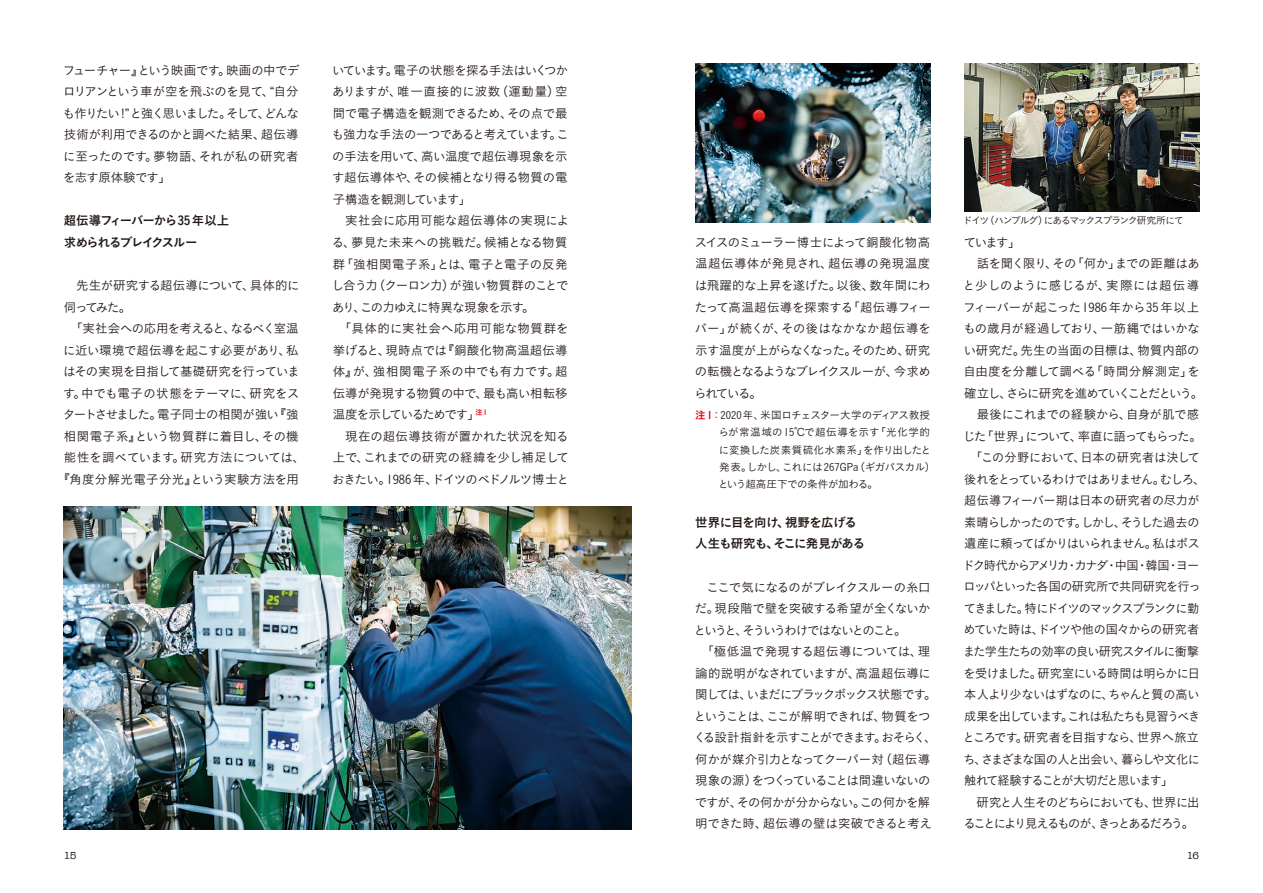
<style>
.page{position:relative;width:1263px;height:893px;background:#fff}
.page>*{position:absolute;margin:0;border:0;box-sizing:border-box;transform-origin:0 0}
.t1{font:12.45px/21.5px "Koburina Go Std W3";letter-spacing:-.05em;color:#231916;text-align:justify}
.t2{font:12.45px/21.5px "Koburina Go Std W3";letter-spacing:-.025em;color:#231916}
.t3{font:12.45px/21.6px "Koburina Go Std W3";letter-spacing:-.07em;color:#231916}
.t4{font:12.45px "Koburina Go Std W3";color:#231916}
.t5{font:12.45px/21.6px "Koburina Go Std W6";letter-spacing:-.05em;color:#231916}
.t6{font:12.45px/21.6px "Koburina Go Std W6";letter-spacing:-.075em;color:#231916}
.t7{font:12.45px "Koburina Go Std W3";letter-spacing:-.03em;color:#231916}
.t8{font:12.45px "Koburina Go Std W3";letter-spacing:-.005em;color:#231916}
.t9{font:12.45px "Koburina Go Std W3";letter-spacing:.03em;color:#231916}
.t10{font:10.65px/17.2px "Koburina Go Std W3";letter-spacing:-.02em;color:#231916}
.t11{font:10.5px "American Typewriter";color:#231916}
.t12{font:9.75px "Koburina Go Std W3";letter-spacing:-.125em;color:#231916}
.s1{font-family:"Koburina Go Std W6";color:#e60013}
</style>
<div class="page">
<img style="left:64px;top:507px;width:567px;height:322px">
<img style="left:695px;top:64px;width:235px;height:158px">
<img style="left:964px;top:64px;width:235px;height:148px">
<p class="t1" style="left:63px;top:59px;width:238px">フューチャー』という映画です。映画の中でデロリアンという車が空を飛ぶのを見て、“自分も作りたい !”と強く思いました。そして、どんな技術が利用できるのかと調べた結果、超伝導に至ったのです。夢物語、それが私の研究者を志す原体験です」</p>
<p class="t6" style="left:64px;top:210px;width:167px">超伝導フィーバーから35 年以上求められるブレイクスルー</p>
<p class="t7" style="left:64px;top:276px;width:237px">　先生が研究する超伝導について、具体的に</p>
<p class="t1" style="left:64px;top:296px;width:69px">伺ってみた。</p>
<p class="t1" style="left:64px;top:317px;width:236px">　「実社会への応用を考えると、なるべく室温</p>
<p class="t2" style="left:63px;top:339px;width:237px">に近い環境で超伝導を起こす必要があり、私</p>
<p class="t1" style="left:63px;top:361px;width:238px">はその実現を目指して基礎研究を行っていま</p>
<p class="t4" style="left:63px;top:384px;width:238px">す。中でも電子の状態をテーマに、研究をス</p>
<p class="t1" style="left:63px;top:404px;width:237px">タートさせました。電子同士の相関が強い『強</p>
<p class="t4" style="left:64px;top:427px;width:236px">相関電子系』という物質群に着目し、その機</p>
<p class="t8" style="left:64px;top:448px;width:243px">能性を調べています。研究方法については、</p>
<p class="t9" style="left:58px;top:470px;width:243px">『角度分解光電子分光』という実験方法を用</p>
<p class="t2" style="left:331px;top:59px;width:239px">いています。電子の状態を探る手法はいくつかありますが、唯一直接的に波数（運動量）空間で電子構造を観測できるため、その点で最も強力な手法の一つであると考えています。この手法を用いて、高い温度で超伝導現象を示す超伝導体や、その候補となり得る物質の電子構造を観測しています」<br>　実社会に応用可能な超伝導体の実現による、夢見た未来への挑戦だ。候補となる物質群「強相関電子系」とは、電子と電子の反発し合う力（クーロン力）が強い物質群のことであり、この力ゆえに特異な現象を示す。<br>　「具体的に実社会へ応用可能な物質群を挙げると、現時点では『銅酸化物高温超伝導体』が、強相関電子系の中でも有力です。超伝導が発現する物質の中で、最も高い相転移温度を示しているためです」<sup>注</sup> <sup>1<br></sup>　現在の超伝導技術が置かれた状況を知る上で、これまでの研究の経緯を少し補足しておきたい。1986 年、ドイツのベドノルツ博士と</p>
<p class="t1" style="left:694px;top:231px;width:238px">スイスのミューラー博士によって銅酸化物高温超伝導体が発見され、超伝導の発現温度は飛躍的な上昇を遂げた。以後、数年間にわたって高温超伝導を探索する「超伝導フィーバー」が続くが、その後はなかなか超伝導を示す温度が上がらなくなった。そのため、研究の転機となるようなブレイクスルーが、今求められている。</p>
<p class="t10" style="left:718px;top:406px;width:219px;text-indent:-23px"><span class="s1">注 1</span>：2020 年、米国ロチェスター大学のディアス教授らが常温域の15℃で超伝導を示す「光化学的に変換した炭素質硫化水素系」を作り出したと発表。しかし、これには267GPa（ギガパスカル）という超高圧下での条件が加わる。</p>
<p class="t5" style="left:695px;top:512px;width:171px">世界に目を向け、視野を広げる人生も研究も、そこに発見がある</p>
<p class="t3" style="left:694px;top:576px;width:244px">　ここで気になるのがブレイクスルーの糸口だ。現段階で壁を突破する希望が全くないかというと、そういうわけではないとのこと。<br>　「極低温で発現する超伝導については、理論的説明がなされていますが、高温超伝導に関しては、いまだにブラックボックス状態です。ということは、ここが解明できれば、物質をつくる設計指針を示すことができます。おそらく、何かが媒介引力となってクーパー対（超伝導現象の源）をつくっていることは間違いないのですが、その何かが分からない。この何かを解明できた時、超伝導の壁は突破できると考え</p>
<p class="t12" style="left:963px;top:213px;width:223px">ドイツ（ハンブルグ）にあるマックスプランク研究所にて</p>
<p class="t1" style="left:962px;top:231px;width:244px;text-align:left">ています」<br>　話を聞く限り、その「何か」までの距離はあと少しのように感じるが、実際には超伝導フィーバーが起こった1986年から35年以上もの歳月が経過しており、一筋縄ではいかない研究だ。先生の当面の目標は、物質内部の自由度を分離して調べる「時間分解測定」を確立し、さらに研究を進めていくことだという。　最後にこれまでの経験から、自身が肌で感じた「世界」について、率直に語ってもらった。　「この分野において、日本の研究者は決して後れをとっているわけではありません。むしろ、超伝導フィーバー期は日本の研究者の尽力が素晴らしかったのです。しかし、そうした過去の遺産に頼ってばかりはいられません。私はポスドク時代からアメリカ・カナダ・中国・韓国・ヨーロッパといった各国の研究所で共同研究を行ってきました。特にドイツのマックスプランクに勤めていた時は、ドイツや他の国々からの研究者また学生たちの効率の良い研究スタイルに衝撃を受けました。研究室にいる時間は明らかに日本人より少ないはずなのに、ちゃんと質の高い成果を出しています。これは私たちも見習うべきところです。研究者を目指すなら、世界へ旅立ち、さまざまな国の人と出会い、暮らしや文化に触れて経験することが大切だと思います」<br>　研究と人生そのどちらにおいても、世界に出ることにより見えるものが、きっとあるだろう。</p>
<p class="t11" style="left:64px;top:847px;width:14px">15</p>
<p class="t11" style="left:1187px;top:847px;width:14px">16</p>
</div>
